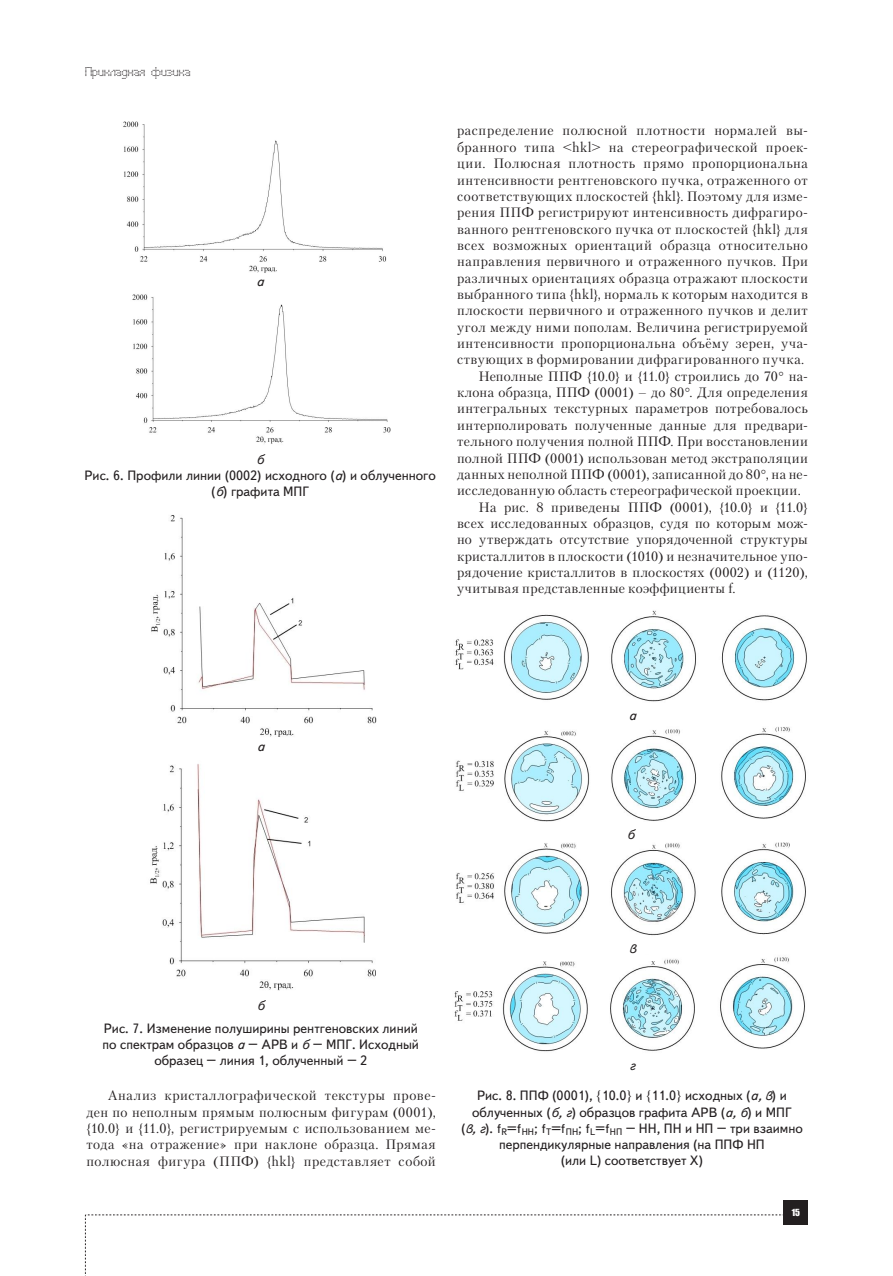
<style>
.page{position:relative;width:893px;height:1276px;background:#fff}
.page>*{position:absolute;margin:0;border:0;box-sizing:border-box;transform-origin:0 0}
.Text__рус{font:13.5px/16.4px "Petersburg C";letter-spacing:.03em;color:#231f20;text-align:justify}
.risunok{font:13.5px/16.2px "Text Book C";color:#231f20;text-align:center}
.risunok-2{font:italic 13.5px "Text Book C";color:#231f20}
.t1{font:12px "Perfo";letter-spacing:.015em;color:#231f20}
.t2{font:9px "Impact";color:#fff}
.s1{font-style:italic}
</style>
<div class="page">
<svg style="left:85px;top:1214px;width:699px;height:62px"></svg>
<div style="left:784px;top:1200px;width:24px;height:24px;background:#231f20"></div>
<img style="left:123px;top:121px;width:264px;height:152px">
<img style="left:132px;top:294px;width:259px;height:150px">
<img style="left:151px;top:515px;width:226px;height:222px">
<img style="left:455px;top:610px;width:352px;height:92px">
<img style="left:456px;top:842px;width:350px;height:94px">
<img style="left:150px;top:764px;width:226px;height:227px">
<img style="left:455px;top:727px;width:351px;height:94px">
<img style="left:454px;top:957px;width:351px;height:95px">
<p class="t1" style="left:85px;top:65px;width:107px">Прикладная физика</p>
<p class="risunok-2" style="left:256px;top:273px;width:9px">а</p>
<p class="risunok" style="left:84px;top:451px;width:353px"><span class="s1">б<br></span>Рис. 6. Профили линии (0002) исходного (<span class="s1">а</span>) и облученного (<span class="s1">б</span>) графита МПГ</p>
<p class="Text__рус" style="left:457px;top:122px;width:352px">распределение полюсной плотности нормалей вы&shy;бранного типа &lt;hkl&gt; на стереографической проек&shy;ции. Полюсная плотность прямо пропорциональна интенсивности рентгеновского пучка, отраженного от соответствующих плоскостей {hkl}. Поэтому для изме&shy;рения ППФ регистрируют интенсивность дифрагиро&shy;ванного рентгеновского пучка от плоскостей {hkl} для всех возможных ориентаций образца относительно направления первичного и отраженного пучков. При различных ориентациях образца отражают плоскости выбранного типа {hkl}, нормаль к которым находится в плоскости первичного и отраженного пучков и делит угол между ними пополам. Величина регистрируемой интенсивности пропорциональна объёму зерен, уча&shy;ствующих в формировании дифрагированного пучка.</p>
<p class="Text__рус" style="left:457px;top:368px;width:352px;text-indent:21px">Неполные ППФ {10.0} и {11.0} строились до 70 на&shy;клона образца, ППФ (0001) – до 80 . Для определения интегральных текстурных параметров потребовалось интерполировать полученные данные для предвари&shy;тельного получения полной ППФ. При восстановлении полной ППФ (0001) использован метод экстраполяции данных неполной ППФ (0001), записанной до 80 , на не&shy;исследованную область стереографической проекции.</p>
<p class="Text__рус" style="left:457px;top:498px;width:352px;text-indent:21px">На рис. 8 приведены ППФ (0001), {10.0} и {11.0} всех исследованных образцов, судя по которым мож&shy;но утверждать отсутствие упорядоченной структуры кристаллитов в плоскости (1010) и незначительное упо&shy;рядочение кристаллитов в плоскостях (0002) и (1120), учитывая представленные коэффициенты f.</p>
<p class="risunok-2" style="left:257px;top:739px;width:9px">а</p>
<p class="risunok-2" style="left:629px;top:707px;width:9px">а</p>
<p class="risunok-2" style="left:627px;top:826px;width:9px">б</p>
<p class="risunok" style="left:104px;top:994px;width:316px;line-height:22.2px"><span class="s1">б<br></span>Рис. 7. Изменение полуширины рентгеновских линий</p>
<p class="risunok" style="left:103px;top:1036px;width:318px">по спектрам образцов <span class="s1">а</span> – АРВ и <span class="s1">б</span> – МПГ. Исходный образец – линия 1, облученный – 2</p>
<p class="Text__рус" style="left:87px;top:1087px;width:351px;text-indent:21px">Анализ кристаллографической текстуры прове&shy;ден по неполным прямым полюсным фигурам (0001), {10.0} и {11.0}, регистрируемым с использованием ме&shy;тода «на отражение» при наклоне образца. Прямая полюсная фигура (ППФ) {hkl} представляет собой</p>
<p class="risunok-2" style="left:629px;top:941px;width:8px">в</p>
<p class="risunok-2" style="left:630px;top:1057px;width:7px">г</p>
<p class="risunok" style="left:461px;top:1088px;width:343px">Рис. 8. ППФ (0001), {10.0} и {11.0} исходных (<span class="s1">а, в</span>) и облученных (<span class="s1">б, г</span>) образцов графита АРВ (<span class="s1">а, б</span>) и МПГ<br>(<span class="s1">в, г</span>). f<sub>R</sub>=f<sub>НН</sub>; f<sub>T</sub>=f<sub>ПН</sub>; f<sub>L</sub>=f<sub>НП</sub> – НН, ПН и НП – три взаимно перпендикулярные направления (на ППФ НП<br>(или L) соответствует Х)</p>
<p class="t2" style="left:792px;top:1205px;width:10px">15</p>
</div>
